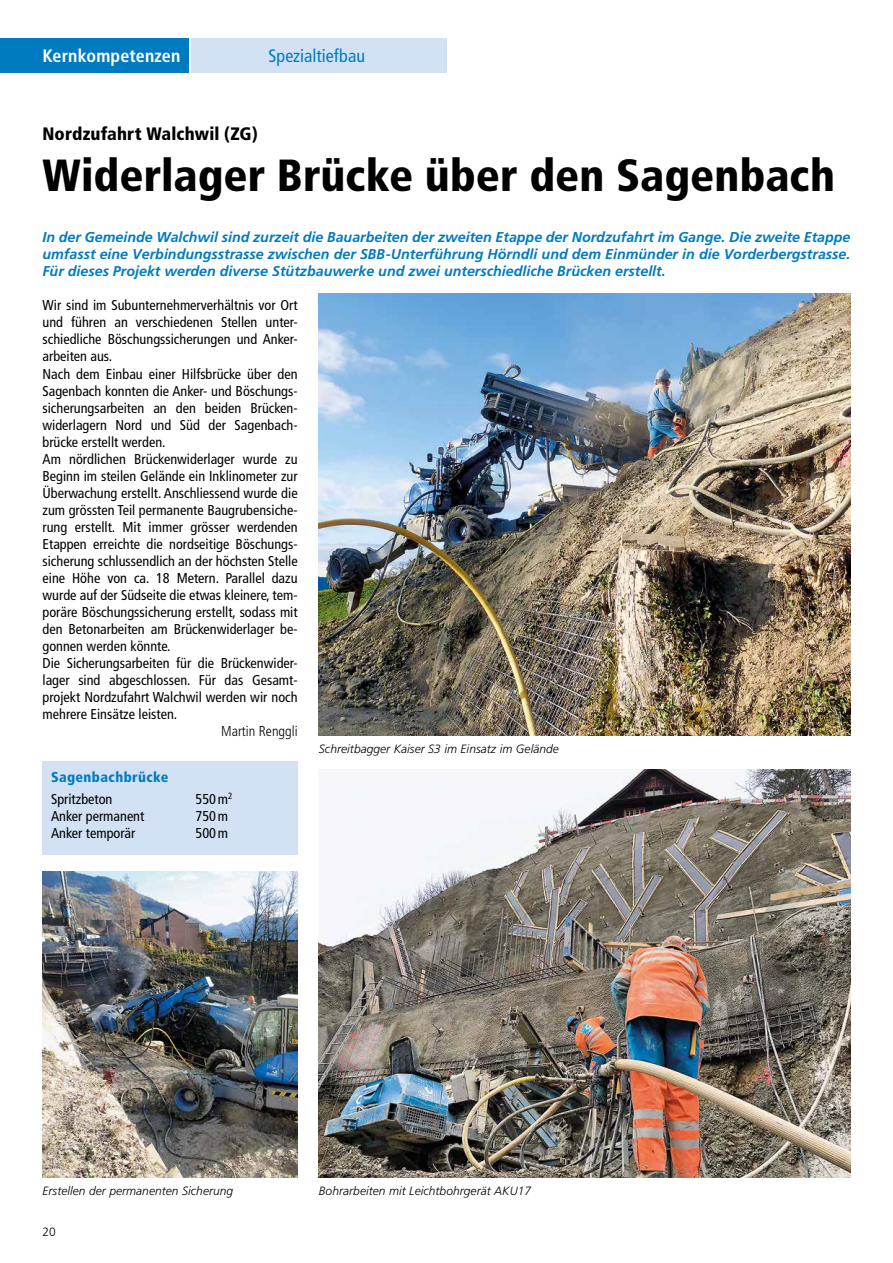
<style>
.page{position:relative;width:893px;height:1263px;background:#fff}
.page>*{position:absolute;margin:0;border:0;box-sizing:border-box;transform-origin:0 0}
.t1{font:900 condensed 45px "Frutiger";color:#000}
.t2{font:900 condensed 18px "Frutiger";letter-spacing:.005em;color:#000}
.t3{font:700 condensed 18px "Frutiger";letter-spacing:.01em;color:#fff}
.t4{font:condensed 18px "Frutiger";color:#007bc0}
.t5{font:condensed 14.25px/17px "Frutiger";color:#000}
.t6{font:italic 700 14.25px/17px "Frutiger";color:#007bc0;text-align:justify}
.t7{font:900 condensed 14.25px "Frutiger";letter-spacing:.025em;color:#007bc0}
.t8{font:300 condensed 14.25px "Frutiger";color:#000}
.t9{font:italic 300 12px "Frutiger";letter-spacing:.005em;color:#000}
.t10{font:300 12px "Frutiger";color:#000}
</style>
<div class="page">
<div style="left:191px;top:38px;width:255px;height:34px;background:#d2e2f4"></div>
<div style="left:0;top:38px;width:189px;height:34px;background:#007bc0"></div>
<div style="left:43px;top:761px;width:255px;height:94px;background:#d2e2f4"></div>
<img style="left:319px;top:770px;width:531px;height:408px">
<img style="left:319px;top:293px;width:531px;height:443px">
<img style="left:43px;top:872px;width:255px;height:306px">
<p class="t3" style="left:43px;top:45px;width:139px">Kernkompetenzen</p>
<p class="t4" style="left:269px;top:45px;width:98px">Spezialtiefbau</p>
<p class="t2" style="left:43px;top:123px;width:217px">Nordzufahrt Walchwil (ZG)</p>
<h1 class="t1" style="left:43px;top:149px;width:794px">Widerlager Brücke über den Sagenbach</h1>
<p class="t6" style="left:43px;top:229px;width:809px">In der Gemeinde Walchwil sind zurzeit die Bauarbeiten der zweiten Etappe der Nordzufahrt im Gange. Die zweite Etappe umfasst eine Verbindungsstrasse zwischen der SBB-Unterführung Hörndli und dem Einmünder in die Vorderbergstrasse.<br>Für dieses Projekt werden diverse Stützbauwerke und zwei unterschiedliche Brücken erstellt.</p>
<p class="t5" style="left:43px;top:297px;width:257px">Wir sind im Subunternehmerverhältnis vor Ort und führen an verschiedenen Stellen unter&shy;schiedliche Böschungssicherungen und Anker&shy;arbeiten aus.<br>Nach dem Einbau einer Hilfsbrücke über den Sagenbach konnten die Anker- und Böschungs&shy;sicherungsarbeiten an den beiden Brücken&shy;widerlagern Nord und Süd der Sagenbach-- brücke erstellt werden.<br>Am nördlichen Brückenwiderlager wurde zu Beginn im steilen Gelände ein Inklinometer zur Überwachung erstellt. Anschliessend wurde die zum grössten Teil permanente Baugrubensiche&shy;rung erstellt. Mit immer grösser werdenden Etappen erreichte die nordseitige Böschungs&shy;sicherung schlussendlich an der höchsten Stelle eine Höhe von ca. 18 Metern. Parallel dazu wurde auf der Südseite die etwas kleinere, tem&shy;poräre Böschungssicherung erstellt, sodass mit den Betonarbeiten am Brückenwiderlager be&shy;gonnen werden könnte.<br>Die Sicherungsarbeiten für die Brückenwider&shy;lager sind abgeschlossen. Für das Gesamt&shy;projekt Nordzufahrt Walchwil werden wir noch mehrere Einsätze leisten.</p>
<p class="t8" style="left:221px;top:723px;width:78px">Martin Renggli</p>
<p class="t7" style="left:51px;top:768px;width:119px">Sagenbachbrücke</p>
<p class="t5" style="left:51px;top:790px;width:63px">Spritzbeton</p>
<p class="t5" style="left:196px;top:790px;width:38px">550m<sup>2</sup></p>
<p class="t5" style="left:51px;top:807px;width:95px">Anker permanent</p>
<p class="t5" style="left:196px;top:807px;width:34px">750m</p>
<p class="t5" style="left:51px;top:824px;width:86px">Anker temporär</p>
<p class="t5" style="left:196px;top:824px;width:34px">500m</p>
<p class="t9" style="left:319px;top:742px;width:241px">Schreitbagger Kaiser S3 im Einsatz im Gelände</p>
<p class="t9" style="left:43px;top:1184px;width:192px">Erstellen der permanenten Sicherung</p>
<p class="t9" style="left:319px;top:1184px;width:214px">Bohrarbeiten mit Leichtbohrgerät AKU17</p>
<p class="t10" style="left:43px;top:1225px;width:15px">20</p>
</div>
